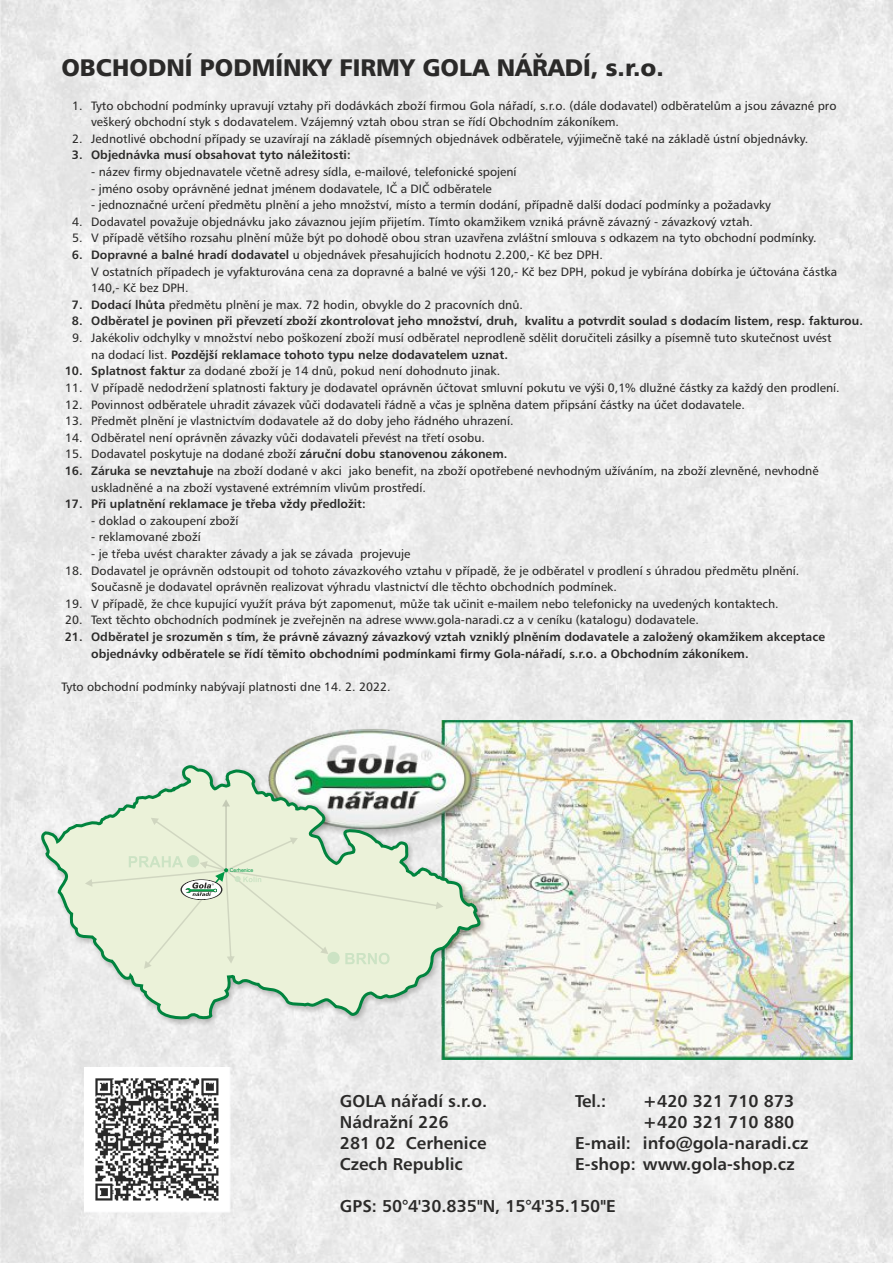
<style>
.page{position:relative;width:893px;height:1263px;background:#fff}
.page>*{position:absolute;margin:0;border:0;box-sizing:border-box;transform-origin:0 0}
.t1{font:24px "Humanist 777 AT Black B";color:#2b2a29}
.t2{font:17.1px/20.9px "Humanist 777 AT Bold B";color:#2b2a29}
.t3{font:12.15px/16.5px "Humanist 777 AT Roman B";color:#2b2a29}
.t4{font:12.15px "Humanist 777 AT Bold B";color:#2b2a29}
.t5{font:5.25px "Arial";color:#009846}
.s1{font-family:"Humanist 777 AT Bold B"}
.s2{font-family:"Humanist 777 AT Roman B"}
</style>
<div class="page">
<img style="left:0;top:0;width:893px;height:1263px">
<img style="left:40px;top:721px;width:813px;height:338px">
<img style="left:85px;top:1067px;width:145px;height:146px">
<svg style="left:36px;top:764px;width:445px;height:256px"></svg>
<svg style="left:85px;top:799px;width:358px;height:170px;background:#dfe9d2"></svg>
<h1 class="t1" style="left:61px;top:58px;width:604px">OBCHODNÍ PODMÍNKY FIRMY GOLA NÁŘADÍ, s.r.o.</h1>
<p class="t3" style="left:91px;top:98px;width:747px;text-indent:-19px">1. Tyto obchodní podmínky upravují vztahy při dodávkách zboží firmou Gola nářadí, s.r.o. (dále dodavatel) odběratelům a jsou závazné pro veškerý obchodní styk s dodavatelem. Vzájemný vztah obou stran se řídí Obchodním zákoníkem.</p>
<p class="t3" style="left:72px;top:131px;width:737px">2. Jednotlivé obchodní případy se uzavírají na základě písemných objednávek odběratele, výjimečně také na základě ústní objednávky.</p>
<p class="t4" style="left:72px;top:150px;width:280px">3. Objednávka musí obsahovat tyto náležitosti:</p>
<p class="t3" style="left:91px;top:165px;width:427px">- název firmy objednavatele včetně adresy sídla, e-mailové, telefonické spojení</p>
<p class="t3" style="left:91px;top:181px;width:402px">- jméno osoby oprávněné jednat jménem dodavatele, IČ a DIČ odběratele</p>
<p class="t3" style="left:91px;top:198px;width:681px">- jednoznačné určení předmětu plnění a jeho množství, místo a termín dodání, případně další dodací podmínky a požadavky</p>
<p class="t3" style="left:91px;top:247px;width:747px;text-indent:-19px"><span class="s1">6. Dopravné a balné hradí dodavatel</span> u objednávek přesahujících hodnotu 2.200,- Kč bez DPH.<br>V ostatních případech je vyfakturována cena za dopravné a balné ve výši 120,- Kč bez DPH, pokud je vybírána dobírka je účtována částka<br>140,- Kč bez DPH.</p>
<p class="t3" style="left:72px;top:214px;width:682px">4. Dodavatel považuje objednávku jako závaznou jejím přijetím. Tímto okamžikem vzniká právně závazný - závazkový vztah.</p>
<p class="t3" style="left:72px;top:231px;width:746px">5. V případě většího rozsahu plnění může být po dohodě obou stran uzavřena zvláštní smlouva s odkazem na tyto obchodní podmínky.</p>
<p class="t3" style="left:72px;top:297px;width:453px"><span class="s1">7. Dodací lhůta</span> předmětu plnění je max. 72 hodin, obvykle do 2 pracovních dnů.</p>
<p class="t4" style="left:72px;top:316px;width:793px">8. Odběratel je povinen při převzetí zboží zkontrolovat jeho množství, druh, kvalitu a potvrdit soulad s dodacím listem, resp. fakturou.</p>
<p class="t3" style="left:72px;top:330px;width:761px">9. Jakékoliv odchylky v množství nebo poškození zboží musí odběratel neprodleně sdělit doručiteli zásilky a písemně tuto skutečnost uvést</p>
<p class="t3" style="left:65px;top:364px;width:437px"><span class="s1">10. Splatnost faktur</span> za dodané zboží je 14 dnů, pokud není dohodnuto jinak.</p>
<p class="t3" style="left:65px;top:397px;width:681px">12. Povinnost odběratele uhradit závazek vůči dodavateli řádně a včas je splněna datem připsání částky na účet dodavatele.</p>
<p class="t3" style="left:65px;top:447px;width:444px">15. Dodavatel poskytuje na dodané zboží <span class="s1">záruční dobu stanovenou zákonem.</span></p>
<p class="t4" style="left:65px;top:499px;width:303px">17. Při uplatnění reklamace je třeba vždy předložit:</p>
<p class="t3" style="left:91px;top:513px;width:149px">- doklad o zakoupení zboží</p>
<p class="t4" style="left:91px;top:350px;width:418px"><span class="s2">na dodací list.</span> Pozdější reklamace tohoto typu nelze dodavatelem uznat.</p>
<p class="t3" style="left:65px;top:380px;width:776px">11. V případě nedodržení splatnosti faktury je dodavatel oprávněn účtovat smluvní pokutu ve výši 0,1% dlužné částky za každý den prodlení.</p>
<p class="t3" style="left:65px;top:414px;width:450px">13. Předmět plnění je vlastnictvím dodavatele až do doby jeho řádného uhrazení.</p>
<p class="t3" style="left:65px;top:430px;width:421px">14. Odběratel není oprávněn závazky vůči dodavateli převést na třetí osobu.</p>
<p class="t3" style="left:91px;top:480px;width:336px">uskladněné a na zboží vystavené extrémním vlivům prostředí.</p>
<p class="t3" style="left:65px;top:463px;width:755px"><span class="s1">16. Záruka se nevztahuje</span> na zboží dodané v akci jako benefit, na zboží opotřebené nevhodným užíváním, na zboží zlevněné, nevhodně</p>
<p class="t3" style="left:91px;top:530px;width:111px">- reklamované zboží</p>
<p class="t3" style="left:91px;top:546px;width:321px">- je třeba uvést charakter závady a jak se závada projevuje</p>
<p class="t3" style="left:65px;top:596px;width:715px">19. V případě, že chce kupující využít práva být zapomenut, může tak učinit e-mailem nebo telefonicky na uvedených kontaktech.</p>
<p class="t3" style="left:65px;top:563px;width:736px">18. Dodavatel je oprávněn odstoupit od tohoto závazkového vztahu v případě, že je odběratel v prodlení s úhradou předmětu plnění.</p>
<p class="t3" style="left:91px;top:580px;width:527px">Současně je dodavatel oprávněn realizovat výhradu vlastnictví dle těchto obchodních podmínek.</p>
<p class="t3" style="left:65px;top:613px;width:635px">20. Text těchto obchodních podmínek je zveřejněn na adrese www.gola-naradi.cz a v ceníku (katalogu) dodavatele.</p>
<p class="t4" style="left:65px;top:632px;width:762px">21. Odběratel je srozuměn s tím, že právně závazný závazkový vztah vzniklý plněním dodavatele a založený okamžikem akceptace</p>
<p class="t4" style="left:91px;top:648px;width:659px">objednávky odběratele se řídí těmito obchodními podmínkami firmy Gola-nářadí, s.r.o. a Obchodním zákoníkem.</p>
<p class="t3" style="left:61px;top:679px;width:331px">Tyto obchodní podmínky nabývají platnosti dne 14. 2. 2022.</p>
<p class="t5" style="left:230px;top:868px;width:25px">Cerhenice</p>
<h2 class="t2" style="left:340px;top:1092px;width:149px">GOLA nářadí s.r.o.<br>Nádražní 226<br>281 02 Cerhenice<br>Czech Republic</h2>
<h2 class="t2" style="left:340px;top:1196px;width:277px">GPS: 50°4'30.835"N, 15°4'35.150"E</h2>
<h2 class="t2" style="left:575px;top:1092px;width:33px">Tel.:</h2>
<h2 class="t2" style="left:575px;top:1134px;width:221px">E-mail:<br>E-shop: www.gola-shop.cz</h2>
<h2 class="t2" style="left:643px;top:1092px;width:167px">+420 321 710 873 +420 321 710 880 info@gola-naradi.cz</h2>
</div>
